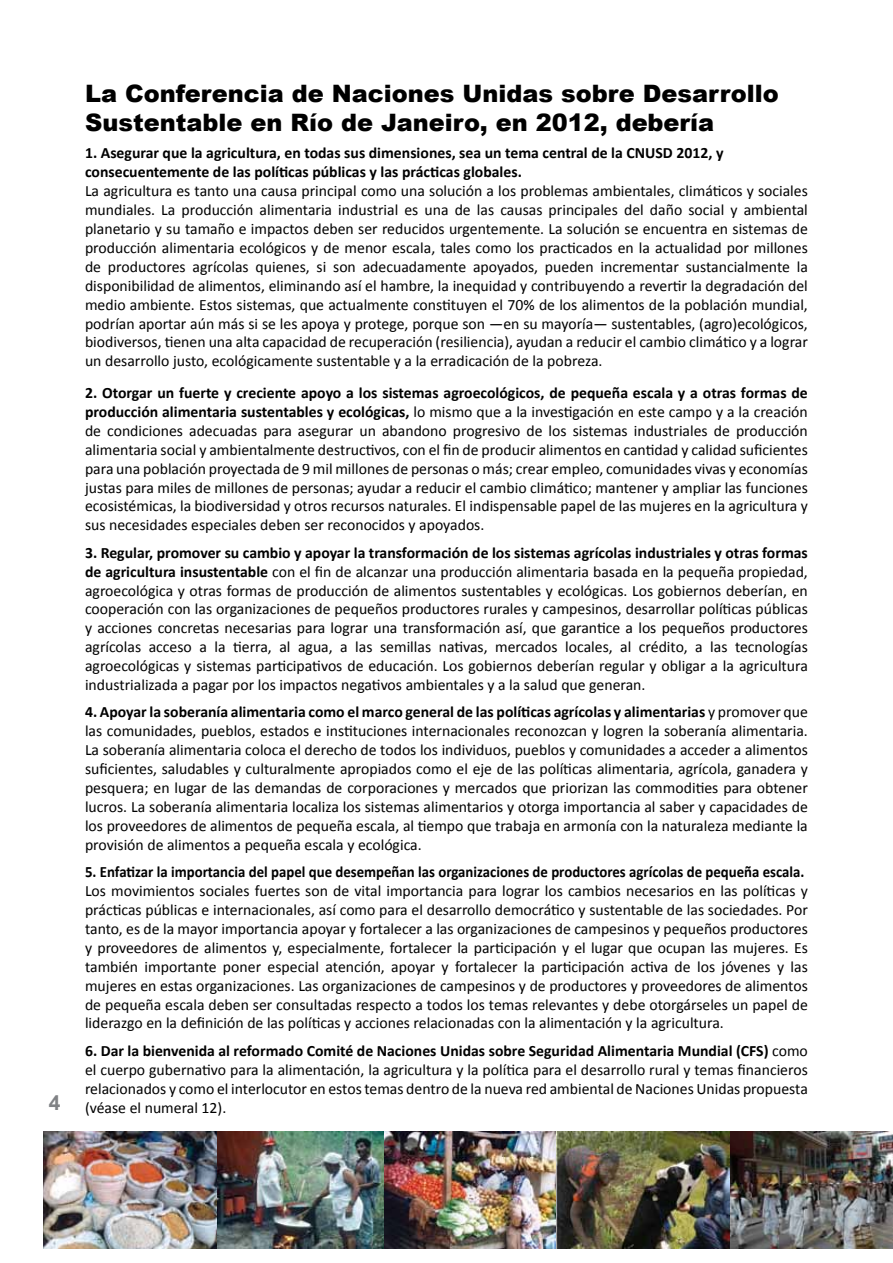
<style>
.page{position:relative;width:893px;height:1263px;background:#fff}
.page>*{position:absolute;margin:0;border:0;box-sizing:border-box;transform-origin:0 0}
.t1{font:900 24px/28.8px "Arial";color:#000}
.t2{font:15.75px/18.9px "Calibri";color:#000;text-align:justify}
.t3{font:700 15.75px/18.9px "Calibri";color:#000}
.t4{font:700 15.75px "Calibri";color:#000;scale:.94 1}
.s1{font-weight:700}
.s2{font-weight:400}
.s3{font-family:"Arial";font-weight:700;font-size:21px;color:#808285}
</style>
<div class="page">
<img style="left:43px;top:1132px;width:850px;height:117px">
<h1 class="t1" style="left:85px;top:79px;width:695px">La Conferencia de Naciones Unidas sobre Desarrollo<br>Sustentable en Río de Janeiro, en 2012, debería</h1>
<p class="t3" style="left:85px;top:144px;width:640px">1. Asegurar que la agricultura, en todas sus dimensiones, sea un tema central de la CNUSD 2012, y consecuentemente de las políticas públicas y las prácticas globales.</p>
<p class="t2" style="left:85px;top:182px;width:724px">La agricultura es tanto una causa principal como una solución a los problemas ambientales, climáticos y sociales mundiales. La producción alimentaria industrial es una de las causas principales del daño social y ambiental planetario y su tamaño e impactos deben ser reducidos urgentemente. La solución se encuentra en sistemas de producción alimentaria ecológicos y de menor escala, tales como los practicados en la actualidad por millones de productores agrícolas quienes, si son adecuadamente apoyados, pueden incrementar sustancialmente la disponibilidad de alimentos, eliminando así el hambre, la inequidad y contribuyendo a revertir la degradación del medio ambiente. Estos sistemas, que actualmente constituyen el 70% de los alimentos de la población mundial, podrían aportar aún más si se les apoya y protege, porque son —en su mayoría— sustentables, (agro)ecológicos, biodiversos, tienen una alta capacidad de recuperación (resiliencia), ayudan a reducir el cambio climático y a lograr un desarrollo justo, ecológicamente sustentable y a la erradicación de la pobreza.</p>
<p class="t2" style="left:85px;top:383px;width:724px"><span class="s1">2. Otorgar un fuerte y creciente apoyo a los sistemas agroecológicos, de pequeña escala y a otras formas de producción alimentaria sustentables y ecológicas,</span> lo mismo que a la investigación en este campo y a la creación de condiciones adecuadas para asegurar un abandono progresivo de los sistemas industriales de producción alimentaria social y ambientalmente destructivos, con el fin de producir alimentos en cantidad y calidad suficientes para una población proyectada de 9 mil millones de personas o más; crear empleo, comunidades vivas y economías justas para miles de millones de personas; ayudar a reducir el cambio climático; mantener y ampliar las funciones ecosistémicas, la biodiversidad y otros recursos naturales. El indispensable papel de las mujeres en la agricultura y sus necesidades especiales deben ser reconocidos y apoyados.</p>
<p class="t2" style="left:85px;top:543px;width:724px"><span class="s1">3. Regular, promover su cambio y apoyar la transformación de los sistemas agrícolas industriales y otras formas de agricultura insustentable</span> con el fin de alcanzar una producción alimentaria basada en la pequeña propiedad, agroecológica y otras formas de producción de alimentos sustentables y ecológicas. Los gobiernos deberían, en cooperación con las organizaciones de pequeños productores rurales y campesinos, desarrollar políticas públicas y acciones concretas necesarias para lograr una transformación así, que garantice a los pequeños productores agrícolas acceso a la tierra, al agua, a las semillas nativas, mercados locales, al crédito, a las tecnologías agroecológicas y sistemas participativos de educación. Los gobiernos deberían regular y obligar a la agricultura industrializada a pagar por los impactos negativos ambientales y a la salud que generan.</p>
<p class="t2" style="left:85px;top:703px;width:724px"><span class="s1">4. Apoyar la soberanía alimentaria como el marco general de las políticas agrícolas y alimentarias</span> y promover que las comunidades, pueblos, estados e instituciones internacionales reconozcan y logren la soberanía alimentaria.<br>La soberanía alimentaria coloca el derecho de todos los individuos, pueblos y comunidades a acceder a alimentos suficientes, saludables y culturalmente apropiados como el eje de las políticas alimentaria, agrícola, ganadera y pesquera; en lugar de las demandas de corporaciones y mercados que priorizan las commodities para obtener lucros. La soberanía alimentaria localiza los sistemas alimentarios y otorga importancia al saber y capacidades de los proveedores de alimentos de pequeña escala, al tiempo que trabaja en armonía con la naturaleza mediante la provisión de alimentos a pequeña escala y ecológica.</p>
<p class="t4" style="left:85px;top:862px;width:767px">5. Enfatizar la importancia del papel que desempeñan las organizaciones de productores agrícolas de pequeña escala.</p>
<p class="t2" style="left:85px;top:881px;width:724px">Los movimientos sociales fuertes son de vital importancia para lograr los cambios necesarios en las políticas y prácticas públicas e internacionales, así como para el desarrollo democrático y sustentable de las sociedades. Por tanto, es de la mayor importancia apoyar y fortalecer a las organizaciones de campesinos y pequeños productores y proveedores de alimentos y, especialmente, fortalecer la participación y el lugar que ocupan las mujeres. Es también importante poner especial atención, apoyar y fortalecer la participación activa de los jóvenes y las mujeres en estas organizaciones. Las organizaciones de campesinos y de productores y proveedores de alimentos de pequeña escala deben ser consultadas respecto a todos los temas relevantes y debe otorgárseles un papel de liderazgo en la definición de las políticas y acciones relacionadas con la alimentación y la agricultura.</p>
<p class="t3" style="left:85px;top:1041px;width:724px">6. Dar la bienvenida al reformado Comité de Naciones Unidas sobre Seguridad Alimentaria Mundial (CFS) <span class="s2">como</span></p>
<p class="t2" style="left:85px;top:1060px;width:724px">el cuerpo gubernativo para la alimentación, la agricultura y la política para el desarrollo rural y temas financieros</p>
<p class="t2" style="left:85px;top:1079px;width:724px">relacionados y como el interlocutor en estos temas dentro de la nueva red ambiental de Naciones Unidas propuesta</p>
<p class="t2" style="left:49px;top:1098px;width:179px"><span class="s3">4</span> (véase el numeral 12).</p>
</div>
